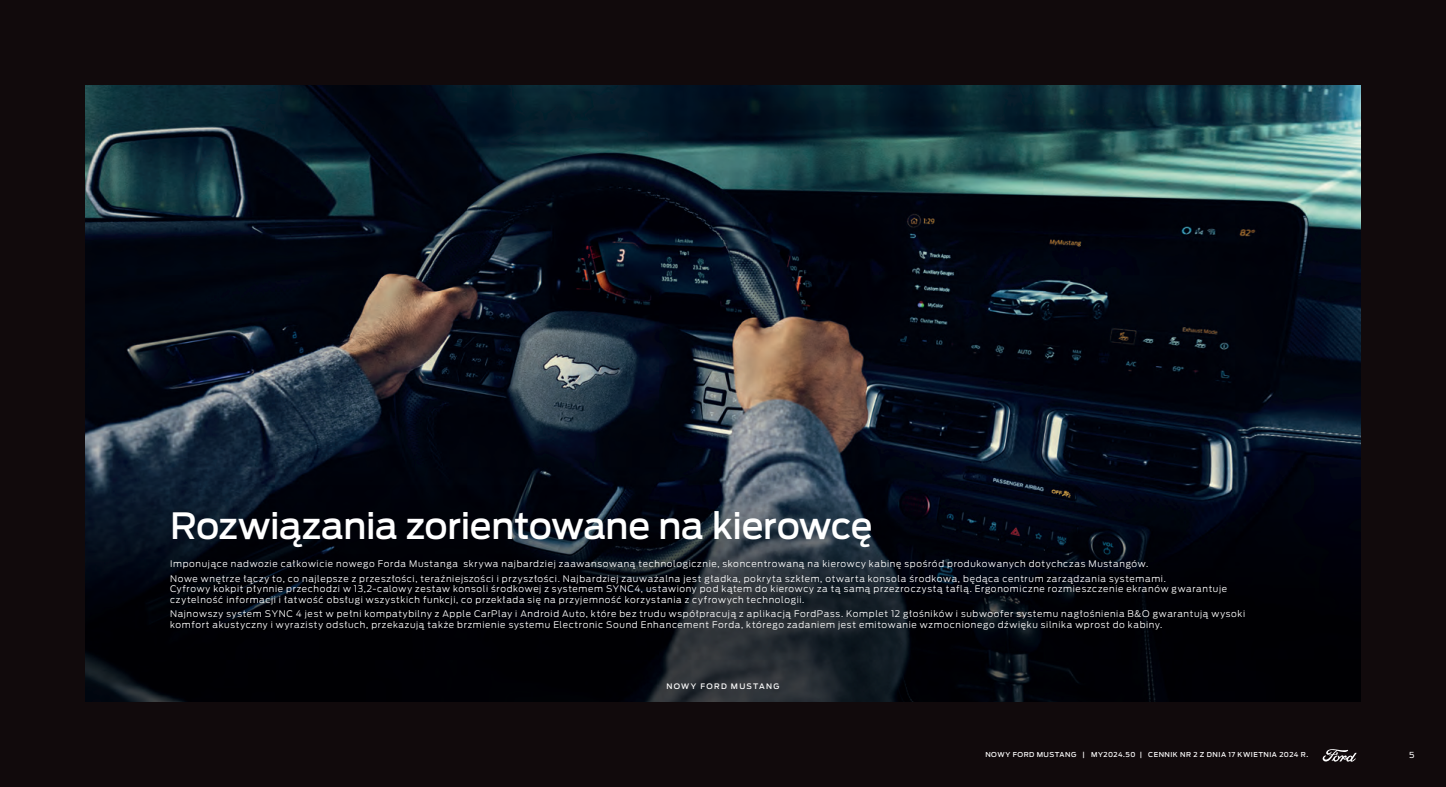
<style>
.page{position:relative;width:1446px;height:787px;background:#110a0c}
.page>*{position:absolute;margin:0;border:0;box-sizing:border-box;transform-origin:0 0}
.t1{font:500 36px "Ford Antenna";letter-spacing:-.01em;color:#fff}
.t2{font:300 9px/10.5px "Ford Antenna";letter-spacing:.07em;color:#fff}
.t3{font:8.25px "Ford Antenna";color:#fff}
.t4{font:500 7.5px "Ford Antenna";letter-spacing:.175em;color:#fff}
.t5{font:500 6.75px "Ford Antenna";letter-spacing:.07em;color:#fff}
</style>
<div class="page">
<svg style="left:1322px;top:749px;width:34px;height:12px"></svg>
<img style="left:85px;top:85px;width:1276px;height:400px">
<svg style="left:85px;top:485px;width:1276px;height:217px;fill:#000108"></svg>
<h1 class="t1" style="left:170px;top:494px;width:704px">Rozwiązania zorientowane na kierowcę</h1>
<p class="t2" style="left:170px;top:555px;width:997px;line-height:14.7px">Imponujące nadwozie całkowicie nowego Forda Mustanga skrywa najbardziej zaawansowaną technologicznie, skoncentrowaną na kierowcy kabinę spośród produkowanych dotychczas Mustangów.<br>Nowe wnętrze łączy to, co najlepsze z przeszłości, teraźniejszości i przyszłości. Najbardziej zauważalna jest gładka, pokryta szkłem, otwarta konsola środkowa, będąca centrum zarządzania systemami.</p>
<p class="t2" style="left:170px;top:582px;width:1058px">Cyfrowy kokpit płynnie przechodzi w 13,2-calowy zestaw konsoli środkowej z systemem SYNC4, ustawiony pod kątem do kierowcy za tą samą przezroczystą taflą. Ergonomiczne rozmieszczenie ekranów gwarantuje czytelność informacji i łatwość obsługi wszystkich funkcji, co przekłada się na przyjemność korzystania z cyfrowych technologii.</p>
<p class="t2" style="left:170px;top:607px;width:1076px">Najnowszy system SYNC 4 jest w pełni kompatybilny z Apple CarPlay i Android Auto, które bez trudu współpracują z aplikacją FordPass. Komplet 12 głośników i subwoofer systemu nagłośnienia B&amp;O gwarantują wysoki komfort akustyczny i wyrazisty odsłuch, przekazują także brzmienie systemu Electronic Sound Enhancement Forda, którego zadaniem jest emitowanie wzmocnionego dźwięku silnika wprost do kabiny.</p>
<p class="t4" style="left:666px;top:680px;width:115px">NOWY FORD MUSTANG</p>
<p class="t5" style="left:985px;top:749px;width:324px">NOWY FORD MUSTANG | MY2024.50 | CENNIK NR 2 Z DNIA 17 KWIETNIA 2024 R.</p>
<p class="t3" style="left:1409px;top:747px;width:7px">5</p>
</div>
